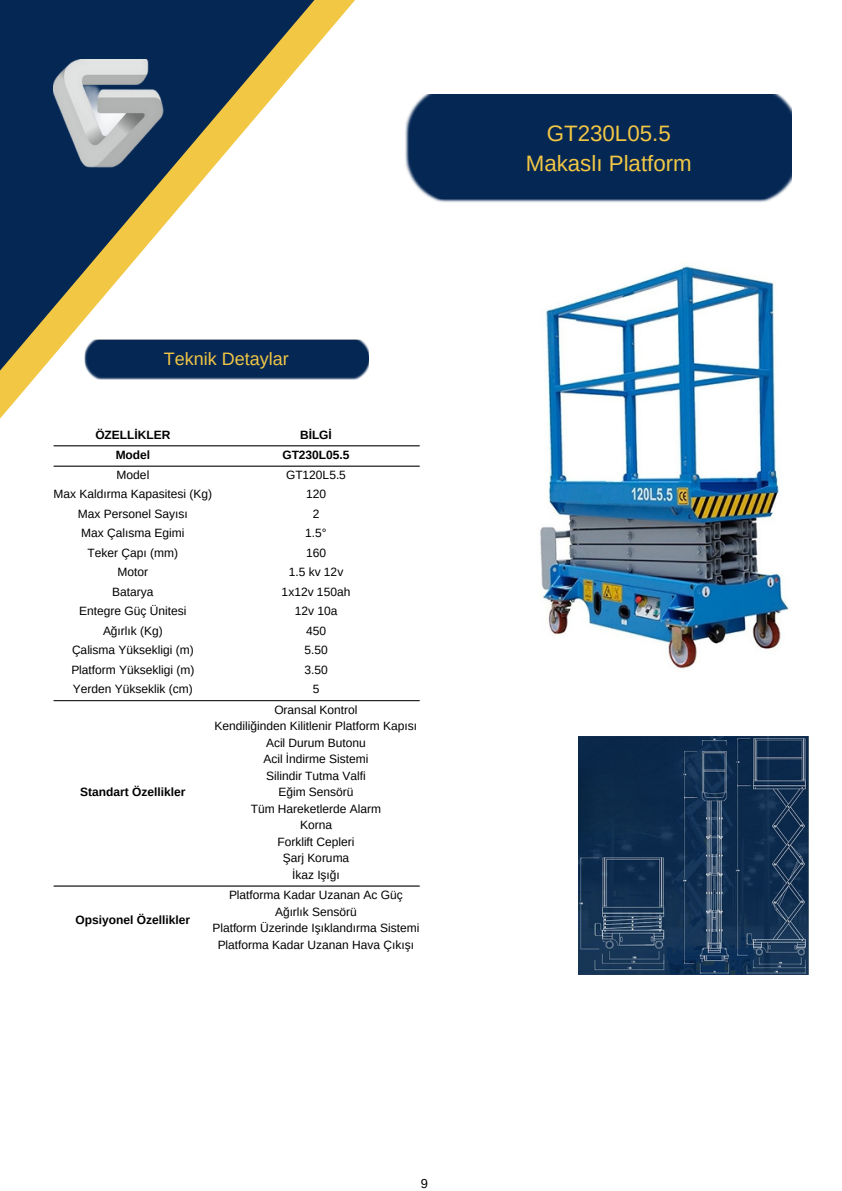
<style>
.page{position:relative;width:842px;height:1191px;background:#fff}
.page>*{position:absolute;margin:0;border:0;box-sizing:border-box;transform-origin:0 0}
.t1{font:22.3px "Arimo";color:#f2c744}
.t2{font:18px "Arimo";color:#f2c744}
.t3{font:12.9px "Arimo";color:#000}
.t4{font:12px "Arimo";color:#000}
.t5{font:700 12px "Arimo";color:#000}
</style>
<div class="page">
<img style="left:405px;top:94px;width:387px;height:109px">
<img style="left:355px;top:339px;width:13px;height:40px">
<svg style="left:0;top:0;width:355px;height:418px"></svg>
<hr style="left:54px;top:445px;width:366px;height:1px;background:#000">
<hr style="left:54px;top:465px;width:366px;height:1px;background:#000">
<hr style="left:54px;top:700px;width:366px;height:1px;background:#000">
<hr style="left:54px;top:885px;width:366px;height:1px;background:#000">
<img style="left:540px;top:265px;width:249px;height:404px">
<img style="left:578px;top:736px;width:231px;height:238px">
<p class="t2" style="left:164px;top:349px;width:126px">Teknik Detaylar</p>
<p class="t5" style="left:95px;top:428px;width:77px">ÖZELLİKLER</p>
<p class="t5" style="left:300px;top:428px;width:33px">BİLGİ</p>
<p class="t5" style="left:116px;top:448px;width:36px">Model</p>
<p class="t5" style="left:282px;top:448px;width:69px">GT230L05.5</p>
<p class="t4" style="left:117px;top:468px;width:34px">Model</p>
<p class="t4" style="left:286px;top:468px;width:61px">GT120L5.5</p>
<p class="t4" style="left:54px;top:487px;width:160px">Max Kaldırma Kapasitesi (Kg)</p>
<p class="t4" style="left:306px;top:487px;width:22px">120</p>
<p class="t4" style="left:78px;top:507px;width:111px">Max Personel Sayısı</p>
<p class="t4" style="left:313px;top:507px;width:8px">2</p>
<p class="t4" style="left:81px;top:526px;width:105px">Max Çalısma Egimi</p>
<p class="t4" style="left:305px;top:526px;width:23px">1.5°</p>
<p class="t4" style="left:88px;top:546px;width:92px">Teker Çapı (mm)</p>
<p class="t4" style="left:306px;top:546px;width:22px">160</p>
<p class="t4" style="left:118px;top:565px;width:32px">Motor</p>
<p class="t4" style="left:289px;top:565px;width:56px">1.5 kv 12v</p>
<p class="t4" style="left:112px;top:585px;width:43px">Batarya</p>
<p class="t4" style="left:282px;top:585px;width:70px">1x12v 150ah</p>
<p class="t4" style="left:79px;top:604px;width:109px">Entegre Güç Ünitesi</p>
<p class="t4" style="left:295px;top:604px;width:44px">12v 10a</p>
<p class="t4" style="left:103px;top:624px;width:61px">Ağırlık (Kg)</p>
<p class="t4" style="left:306px;top:624px;width:22px">450</p>
<p class="t4" style="left:72px;top:643px;width:123px">Çalisma Yüksekligi (m)</p>
<p class="t4" style="left:304px;top:643px;width:25px">5.50</p>
<p class="t4" style="left:71px;top:663px;width:125px">Platform Yüksekligi (m)</p>
<p class="t4" style="left:304px;top:663px;width:25px">3.50</p>
<p class="t4" style="left:73px;top:682px;width:121px">Yerden Yükseklik (cm)</p>
<p class="t4" style="left:313px;top:682px;width:8px">5</p>
<p class="t5" style="left:80px;top:785px;width:107px">Standart Özellikler</p>
<p class="t5" style="left:76px;top:912px;width:116px">Opsiyonel Özellikler</p>
<p class="t4" style="left:274px;top:703px;width:85px">Oransal Kontrol</p>
<p class="t4" style="left:215px;top:719px;width:204px">Kendiliğinden Kilitlenir Platform Kapısı</p>
<p class="t4" style="left:266px;top:736px;width:101px">Acil Durum Butonu</p>
<p class="t4" style="left:263px;top:752px;width:107px">Acil İndirme Sistemi</p>
<p class="t4" style="left:266px;top:768px;width:101px">Silindir Tutma Valfi</p>
<p class="t4" style="left:278px;top:785px;width:77px">Eğim Sensörü</p>
<p class="t4" style="left:251px;top:801px;width:132px">Tüm Hareketlerde Alarm</p>
<p class="t4" style="left:300px;top:818px;width:33px">Korna</p>
<p class="t4" style="left:277px;top:834px;width:79px">Forklift Cepleri</p>
<p class="t4" style="left:283px;top:851px;width:68px">Şarj Koruma</p>
<p class="t4" style="left:292px;top:867px;width:49px">İkaz Işığı</p>
<p class="t4" style="left:229px;top:888px;width:175px">Platforma Kadar Uzanan Ac Güç</p>
<p class="t4" style="left:275px;top:904px;width:83px">Ağırlık Sensörü</p>
<p class="t4" style="left:212px;top:921px;width:209px">Platform Üzerinde Işıklandırma Sistemi</p>
<p class="t4" style="left:218px;top:937px;width:198px">Platforma Kadar Uzanan Hava Çıkışı</p>
<p class="t3" style="left:421px;top:1175px;width:9px">9</p>
<p class="t1" style="left:547px;top:120px;width:125px">GT230L05.5</p>
<p class="t1" style="left:526px;top:151px;width:167px">Makaslı Platform</p>
</div>
